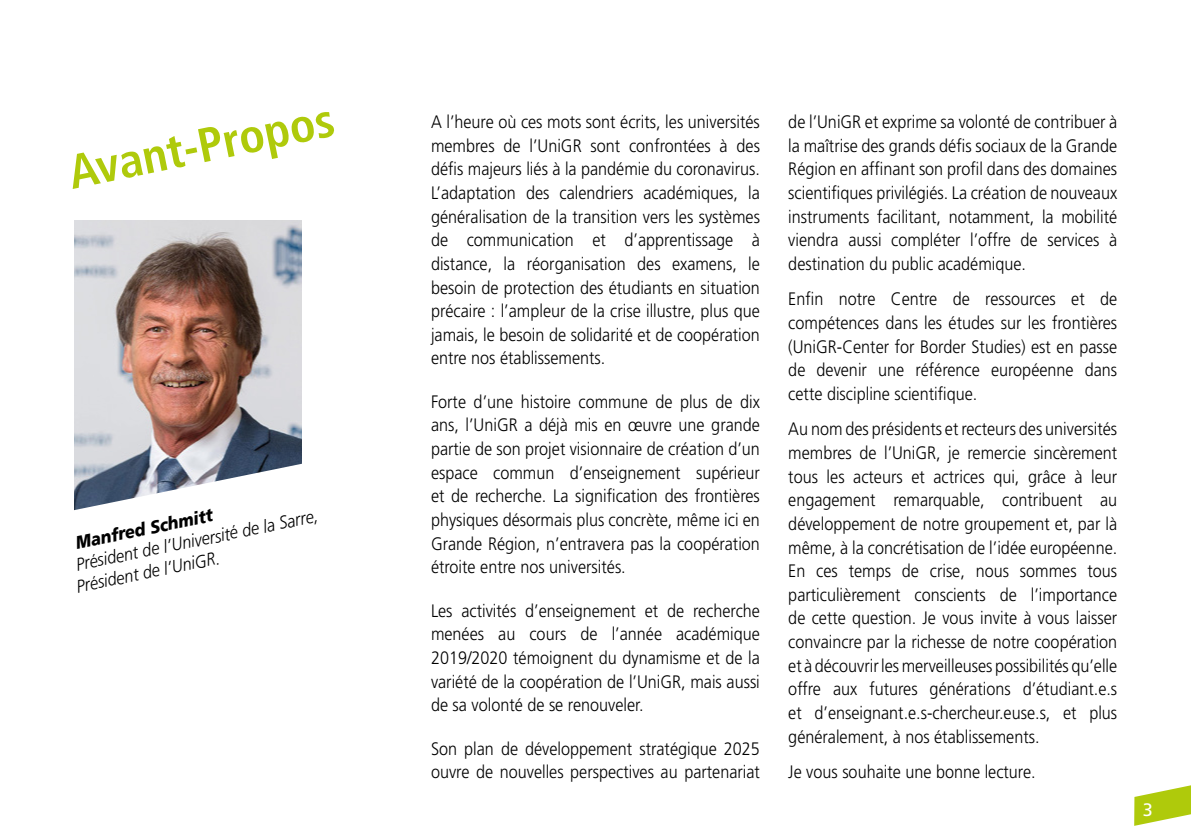
<style>
.page{position:relative;width:1191px;height:840px;background:#fff}
.page>*{position:absolute;margin:0;border:0;box-sizing:border-box;transform-origin:0 0}
.t1{font:700 condensed 48px "Frutiger";color:#afca0b}
.t2{font:300 18px/23.6px "Frutiger";color:#000;text-align:justify;scale:.9 1}
.t3{font:italic 300 18px/21.2px "Frutiger";color:#000;scale:.9 1}
.t4{font:italic 900 18px "Frutiger";color:#000;scale:.9 1}
.t5{font:18px "Frutiger";color:#fff}
</style>
<div class="page">
<svg style="left:1134px;top:785px;width:57px;height:40px"></svg>
<img style="left:74px;top:220px;width:227px;height:231px">
<svg style="left:74px;top:451px;width:228px;height:60px"></svg>
<h1 class="t1" style="left:64px;top:143px;width:271px;rotate:-11deg">Avant-Propos</h1>
<p class="t2" style="left:431px;top:110px;width:367px">A l’heure où ces mots sont écrits, les universités membres de l’UniGR sont confrontées à des défis majeurs liés à la pandémie du coronavirus.<br>L’adaptation des calendriers académiques, la généralisation de la transition vers les systèmes de communication et d’apprentissage à distance, la réorganisation des examens, le besoin de protection des étudiants en situation précaire : l’ampleur de la crise illustre, plus que jamais, le besoin de solidarité et de coopération entre nos établissements.</p>
<p class="t2" style="left:431px;top:390px;width:367px">Forte d’une histoire commune de plus de dix ans, l’UniGR a déjà mis en œuvre une grande partie de son projet visionnaire de création d’un espace commun d’enseignement supérieur et de recherche. La signification des frontières physiques désormais plus concrète, même ici en Grande Région, n’entravera pas la coopération étroite entre nos universités.</p>
<p class="t2" style="left:431px;top:598px;width:367px">Les activités d’enseignement et de recherche menées au cours de l’année académique 2019/2020 témoignent du dynamisme et de la variété de la coopération de l’UniGR, mais aussi de sa volonté de se renouveler.</p>
<p class="t2" style="left:431px;top:736px;width:367px">Son plan de développement stratégique 2025 ouvre de nouvelles perspectives au partenariat</p>
<p class="t4" style="left:74px;top:532px;width:157px;rotate:-12deg">Manfred Schmitt</p>
<p class="t3" style="left:70px;top:556px;width:280px;rotate:-12deg">Président de l’Université de la Sarre,<br>Président de l’UniGR.</p>
<p class="t2" style="left:788px;top:110px;width:367px">de l’UniGR et exprime sa volonté de contribuer à la maîtrise des grands défis sociaux de la Grande Région en affinant son profil dans des domaines scientifiques privilégiés. La création de nouveaux instruments facilitant, notamment, la mobilité viendra aussi compléter l’offre de services à destination du public académique.</p>
<p class="t2" style="left:788px;top:287px;width:367px">Enfin notre Centre de ressources et de compétences dans les études sur les frontières (UniGR-Center for Border Studies) est en passe de devenir une référence européenne dans cette discipline scientifique.</p>
<p class="t2" style="left:788px;top:417px;width:367px">Au nom des présidents et recteurs des universités membres de l’UniGR, je remercie sincèrement tous les acteurs et actrices qui, grâce à leur engagement remarquable, contribuent au développement de notre groupement et, par là même, à la concrétisation de l’idée européenne.<br>En ces temps de crise, nous sommes tous particulièrement conscients de l’importance de cette question. Je vous invite à vous laisser convaincre par la richesse de notre coopération et à découvrir les merveilleuses possibilités qu’elle offre aux futures générations d’étudiant.e.s et d’enseignant.e.s-chercheur.euse.s, et plus généralement, à nos établissements.</p>
<p class="t2" style="left:788px;top:759px;width:276px">Je vous souhaite une bonne lecture.</p>
<p class="t5" style="left:1142px;top:798px;width:12px">3</p>
</div>
